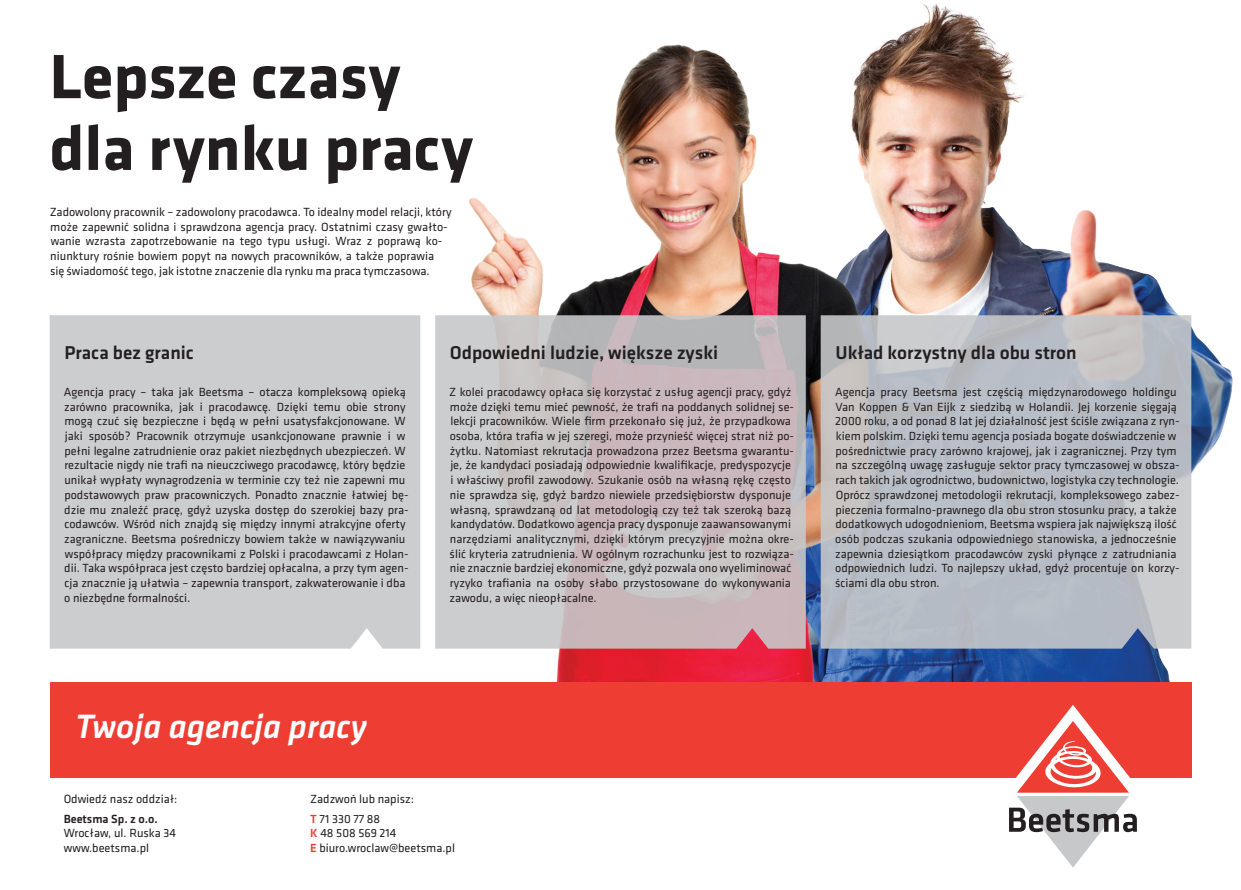
<style>
.page{position:relative;width:1241px;height:890px;background:#fff}
.page>*{position:absolute;margin:0;border:0;box-sizing:border-box;transform-origin:0 0}
.t1{font:700 64.75px "Klavika";color:#231f20}
.t2{font:italic 500 35px "Klavika";color:#fff}
.podtytul{font:500 19.25px "Klavika";color:#231f20}
.Paragraph_Style_1{font:12.25px/14.7px "Klavika";color:#231f20}
.Paragraph_Style_1-2{font:500 12.25px "Klavika";color:#231f20}
.s1{font-weight:500;color:#ee3e34}
</style>
<div class="page">
<img style="left:870px;top:3px;width:363px;height:726px">
<img style="left:469px;top:45px;width:401px;height:637px">
<div style="left:50px;top:315px;width:370px;height:334px;background:#cccdcf"></div>
<svg style="left:435px;top:315px;width:370px;height:334px;background:#c8bfc2"></svg>
<svg style="left:820px;top:315px;width:371px;height:334px;background:#babec5"></svg>
<div style="left:50px;top:682px;width:1141px;height:96px;background:#ee3e34"></div>
<svg style="left:1009px;top:705px;width:128px;height:163px"></svg>
<p class="t1" style="left:50px;top:41px;width:352px">Lepsze czasy</p>
<p class="t1" style="left:50px;top:113px;width:425px">dla rynku pracy</p>
<p class="Paragraph_Style_1" style="left:50px;top:205px;width:403px">Zadowolony pracownik – zadowolony pracodawca. To idealny model relacji, który może zapewnić solidna i sprawdzona agencja pracy. Ostatnimi czasy gwałto&shy;wanie wzrasta zapotrzebowanie na tego typu usługi. Wraz z poprawą ko&shy;niunktury rośnie bowiem popyt na nowych pracowników, a także poprawia<br>się świadomość tego, jak istotne znaczenie dla rynku ma praca tymczasowa.</p>
<p class="podtytul" style="left:64px;top:342px;width:131px">Praca bez granic</p>
<p class="podtytul" style="left:449px;top:342px;width:270px">Odpowiedni ludzie, większe zyski</p>
<p class="podtytul" style="left:835px;top:342px;width:243px">Układ korzystny dla obu stron</p>
<p class="Paragraph_Style_1" style="left:64px;top:385px;width:346px">Agencja pracy – taka jak Beetsma – otacza kompleksową opieką zarówno pracownika, jak i pracodawcę. Dzięki temu obie strony mogą czuć się bezpieczne i będą w pełni usatysfakcjonowane. W jaki sposób? Pracownik otrzymuje usankcjonowane prawnie i w pełni legalne zatrudnienie oraz pakiet niezbędnych ubezpieczeń. W rezultacie nigdy nie trafi na nieuczciwego pracodawcę, który będzie unikał wypłaty wynagrodzenia w terminie czy też nie zapewni mu podstawowych praw pracowniczych. Ponadto znacznie łatwiej bę&shy;dzie mu znaleźć pracę, gdyż uzyska dostęp do szerokiej bazy pra&shy;codawców. Wśród nich znajdą się między innymi atrakcyjne oferty zagraniczne. Beetsma pośredniczy bowiem także w nawiązywaniu współpracy między pracownikami z Polski i pracodawcami z Holan&shy;dii. Taka współpraca jest często bardziej opłacalna, a przy tym agen&shy;cja znacznie ją ułatwia – zapewnia transport, zakwaterowanie i dba o niezbędne formalności.</p>
<p class="Paragraph_Style_1" style="left:449px;top:385px;width:346px">Z kolei pracodawcy opłaca się korzystać z usług agencji pracy, gdyż może dzięki temu mieć pewność, że trafi na poddanych solidnej se&shy;lekcji pracowników. Wiele firm przekonało się już, że przypadkowa osoba, która trafia w jej szeregi, może przynieść więcej strat niż po&shy;żytku. Natomiast rekrutacja prowadzona przez Beetsma gwarantu&shy;je, że kandydaci posiadają odpowiednie kwalifikacje, predyspozycje i właściwy profil zawodowy. Szukanie osób na własną rękę często nie sprawdza się, gdyż bardzo niewiele przedsiębiorstw dysponuje własną, sprawdzaną od lat metodologią czy też tak szeroką bazą kandydatów. Dodatkowo agencja pracy dysponuje zaawansowanymi narzędziami analitycznymi, dzięki którym precyzyjnie można okre&shy;ślić kryteria zatrudnienia. W ogólnym rozrachunku jest to rozwiąza&shy;nie znacznie bardziej ekonomiczne, gdyż pozwala ono wyeliminować ryzyko trafiania na osoby słabo przystosowane do wykonywania zawodu, a więc nieopłacalne.</p>
<p class="Paragraph_Style_1" style="left:835px;top:385px;width:346px">Agencja pracy Beetsma jest częścią międzynarodowego holdingu Van Koppen &amp; Van Eijk z siedzibą w Holandii. Jej korzenie sięgają 2000 roku, a od ponad 8 lat jej działalność jest ściśle związana z ryn&shy;kiem polskim. Dzięki temu agencja posiada bogate doświadczenie w pośrednictwie pracy zarówno krajowej, jak i zagranicznej. Przy tym na szczególną uwagę zasługuje sektor pracy tymczasowej w obsza&shy;rach takich jak ogrodnictwo, budownictwo, logistyka czy technologie.<br>Oprócz sprawdzonej metodologii rekrutacji, kompleksowego zabez&shy;pieczenia formalno-prawnego dla obu stron stosunku pracy, a także dodatkowych udogodnieniom, Beetsma wspiera jak największą ilość osób podczas szukania odpowiedniego stanowiska, a jednocześnie zapewnia dziesiątkom pracodawców zyski płynące z zatrudniania odpowiednich ludzi. To najlepszy układ, gdyż procentuje on korzy&shy;ściami dla obu stron.</p>
<p class="t2" style="left:75px;top:707px;width:293px">Twoja agencja pracy</p>
<p class="Paragraph_Style_1" style="left:64px;top:792px;width:115px">Odwiedź nasz oddział:</p>
<p class="Paragraph_Style_1-2" style="left:64px;top:812px;width:96px">Beetsma Sp. z o.o.</p>
<p class="Paragraph_Style_1" style="left:64px;top:826px;width:114px">Wrocław, ul. Ruska 34</p>
<p class="Paragraph_Style_1" style="left:64px;top:841px;width:87px">www.beetsma.pl</p>
<p class="Paragraph_Style_1" style="left:310px;top:792px;width:105px">Zadzwoń lub napisz:</p>
<p class="Paragraph_Style_1" style="left:310px;top:811px;width:71px"><span class="s1">T</span> 71 330 77 88</p>
<p class="Paragraph_Style_1" style="left:310px;top:826px;width:88px"><span class="s1">K</span> 48 508 569 214</p>
<p class="Paragraph_Style_1" style="left:310px;top:841px;width:146px"><span class="s1">E</span> biuro.wroclaw@beetsma.pl</p>
</div>
